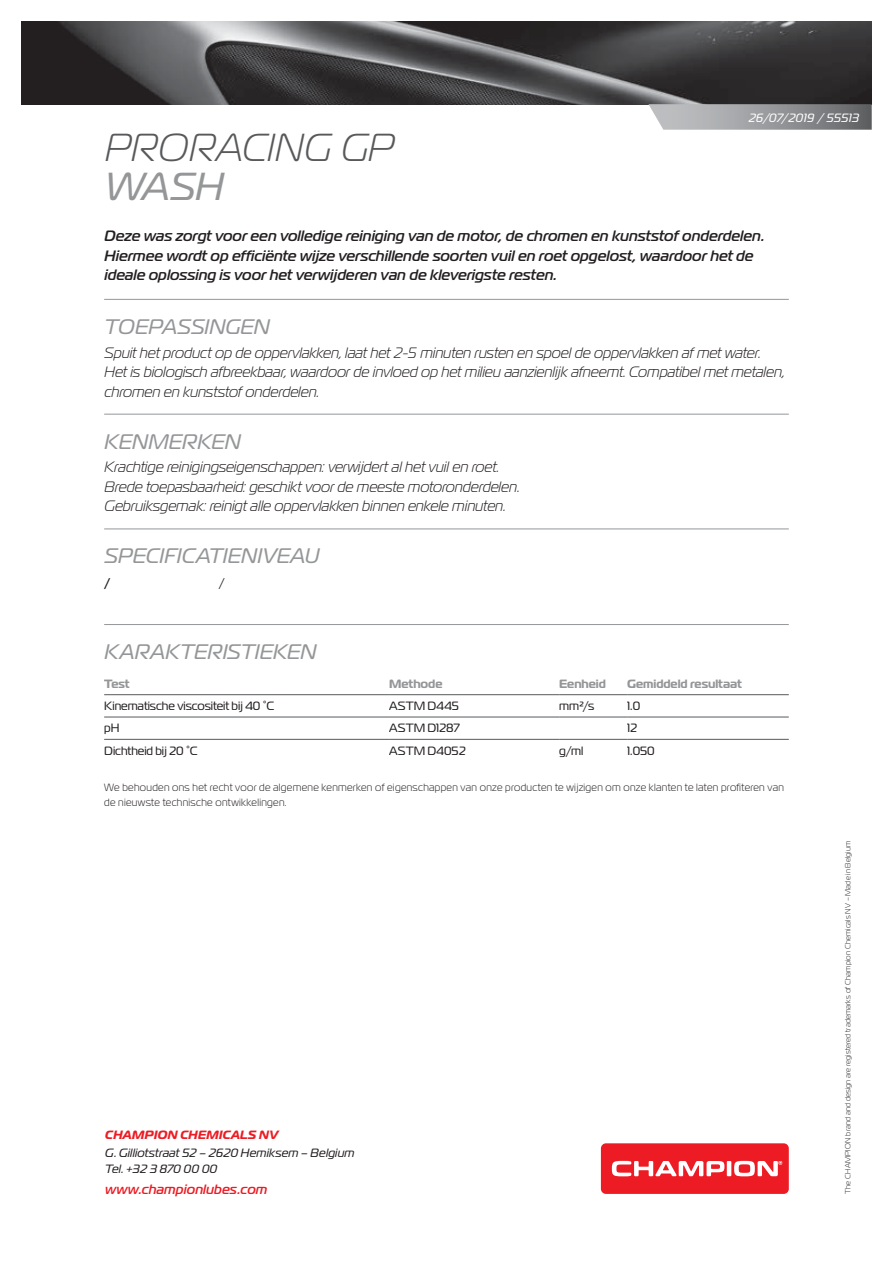
<style>
.page{position:relative;width:893px;height:1263px;background:#fff}
.page>*{position:absolute;margin:0;border:0;box-sizing:border-box;transform-origin:0 0}
.Product_Name{font:italic 300 39px "Magistral";letter-spacing:.005em;color:#58595b}
.Product_Name1{font:italic 39px "Magistral";color:#949698}
.Titles{font:italic 21px "Magistral";color:#949698}
.Product_description{font:italic 500 15px/19.5px "Magistral";letter-spacing:.005em;color:#231f20}
.Body_App{font:italic 300 15px/19.5px "Magistral";letter-spacing:.005em;color:#231f20}
.Body_Features{font:italic 300 15px/19.5px "Magistral";letter-spacing:.005em;color:#231f20}
.t1{font:italic 500 13.5px "Magistral";letter-spacing:.01em;color:#ed1c24}
.Characs__n{font:12px "Magistral";letter-spacing:-.005em;color:#231f20}
.t2{font:italic 12px/16.2px "Magistral";letter-spacing:.015em;color:#231f20}
.Characs_Title__n{font:700 12px "Magistral";letter-spacing:-.005em;color:#949698}
.t3{font:italic 700 12px "Magistral";letter-spacing:.02em;color:#ed1c24}
.Date{font:italic 12px "Magistral";letter-spacing:.025em;color:#fff}
.Boby_Specifications{font:700 12px "Magistral";color:#231f20}
.Body_Specifications{font:12px "Magistral";color:#231f20}
.Body_Characs__n{font:300 10.5px/15px "Magistral";letter-spacing:.03em;color:#231f20}
.t4{font:300 7.5px "Magistral";letter-spacing:.025em;color:#231f20}
</style>
<div class="page">
<img style="left:21px;top:21px;width:851px;height:83px">
<svg style="left:648px;top:104px;width:224px;height:26px;background:#9a9c9e"></svg>
<div style="left:601px;top:1143px;width:188px;height:51px;background:#ed1c24;border-radius:5px"></div>
<svg style="left:612px;top:1161px;width:112px;height:15px"></svg>
<hr style="left:727px;top:1161px;width:4px;height:15px;background:#fff">
<svg style="left:734px;top:1161px;width:48px;height:15px"></svg>
<hr style="left:104px;top:299px;width:685px;height:1px;background:#949698">
<hr style="left:104px;top:414px;width:685px;height:1px;background:#949698">
<hr style="left:104px;top:528px;width:685px;height:1px;background:#949698">
<hr style="left:104px;top:624px;width:685px;height:1px;background:#949698">
<hr style="left:104px;top:694px;width:285px;height:1px;background:#58595b">
<hr style="left:389px;top:694px;width:170px;height:1px;background:#58595b">
<hr style="left:559px;top:694px;width:68px;height:1px;background:#58595b">
<hr style="left:627px;top:694px;width:162px;height:1px;background:#58595b">
<hr style="left:104px;top:717px;width:285px;height:1px;background:#58595b">
<hr style="left:389px;top:717px;width:170px;height:1px;background:#58595b">
<hr style="left:559px;top:717px;width:68px;height:1px;background:#58595b">
<hr style="left:627px;top:717px;width:162px;height:1px;background:#58595b">
<hr style="left:104px;top:739px;width:285px;height:1px;background:#58595b">
<hr style="left:389px;top:739px;width:170px;height:1px;background:#58595b">
<hr style="left:559px;top:739px;width:68px;height:1px;background:#58595b">
<hr style="left:627px;top:739px;width:162px;height:1px;background:#58595b">
<p class="Date" style="left:748px;top:110px;width:112px">26/07/2019 / 55513</p>
<p class="Product_Name" style="left:104px;top:124px;width:291px">PRORACING GP</p>
<p class="Product_Name1" style="left:104px;top:163px;width:120px">WASH</p>
<p class="Product_description" style="left:104px;top:227px;width:661px">Deze was zorgt voor een volledige reiniging van de motor, de chromen en kunststof onderdelen.<br>Hiermee wordt op efficiënte wijze verschillende soorten vuil en roet opgelost, waardoor het de ideale oplossing is voor het verwijderen van de kleverigste resten.</p>
<p class="Titles" style="left:104px;top:313px;width:167px">TOEPASSINGEN</p>
<p class="Body_App" style="left:104px;top:342px;width:682px">Spuit het product op de oppervlakken, laat het 2-5 minuten rusten en spoel de oppervlakken af met water.<br>Het is biologisch afbreekbaar, waardoor de invloed op het milieu aanzienlijk afneemt. Compatibel met metalen, chromen en kunststof onderdelen.</p>
<p class="Titles" style="left:104px;top:428px;width:138px">KENMERKEN</p>
<p class="Body_Features" style="left:104px;top:457px;width:416px">Krachtige reinigingseigenschappen: verwijdert al het vuil en roet.<br>Brede toepasbaarheid: geschikt voor de meeste motoronderdelen.<br>Gebruiksgemak: reinigt alle oppervlakken binnen enkele minuten.</p>
<p class="Titles" style="left:104px;top:543px;width:217px">SPECIFICATIENIVEAU</p>
<p class="Boby_Specifications" style="left:104px;top:575px;width:8px">/</p>
<p class="Body_Specifications" style="left:219px;top:576px;width:7px">/</p>
<p class="Titles" style="left:104px;top:639px;width:213px">KARAKTERISTIEKEN</p>
<p class="Characs_Title__n" style="left:104px;top:675px;width:27px">Test</p>
<p class="Characs_Title__n" style="left:389px;top:675px;width:55px">Methode</p>
<p class="Characs_Title__n" style="left:559px;top:675px;width:48px">Eenheid</p>
<p class="Characs_Title__n" style="left:627px;top:675px;width:116px">Gemiddeld resultaat</p>
<p class="Characs__n" style="left:104px;top:698px;width:171px">Kinematische viscositeit bij 40 °C</p>
<p class="Characs__n" style="left:389px;top:698px;width:71px">ASTM D445</p>
<p class="Characs__n" style="left:559px;top:698px;width:37px">mm²/s</p>
<p class="Characs__n" style="left:627px;top:698px;width:14px">1.0</p>
<p class="Characs__n" style="left:104px;top:721px;width:17px">pH</p>
<p class="Characs__n" style="left:389px;top:721px;width:72px">ASTM D1287</p>
<p class="Characs__n" style="left:627px;top:721px;width:12px">12</p>
<p class="Characs__n" style="left:104px;top:743px;width:95px">Dichtheid bij 20 °C</p>
<p class="Characs__n" style="left:389px;top:743px;width:78px">ASTM D4052</p>
<p class="Characs__n" style="left:559px;top:743px;width:26px">g/ml</p>
<p class="Characs__n" style="left:627px;top:743px;width:29px">1.050</p>
<p class="Body_Characs__n" style="left:104px;top:779px;width:681px">We behouden ons het recht voor de algemene kenmerken of eigenschappen van onze producten te wijzigen om onze klanten te laten profiteren van de nieuwste technische ontwikkelingen.</p>
<p class="t3" style="left:105px;top:1127px;width:175px">CHAMPION CHEMICALS NV</p>
<p class="t2" style="left:105px;top:1145px;width:251px">G. Gilliotstraat 52 – 2620 Hemiksem – Belgium<br>Tel. +32 3 870 00 00</p>
<p class="t1" style="left:105px;top:1181px;width:164px">www.championlubes.com</p>
<p class="t4" style="left:843px;top:1194px;width:355px;rotate:-90deg">The CHAMPION brand and design are registered trademarks of Champion Chemicals NV – Made in Belgium</p>
</div>
